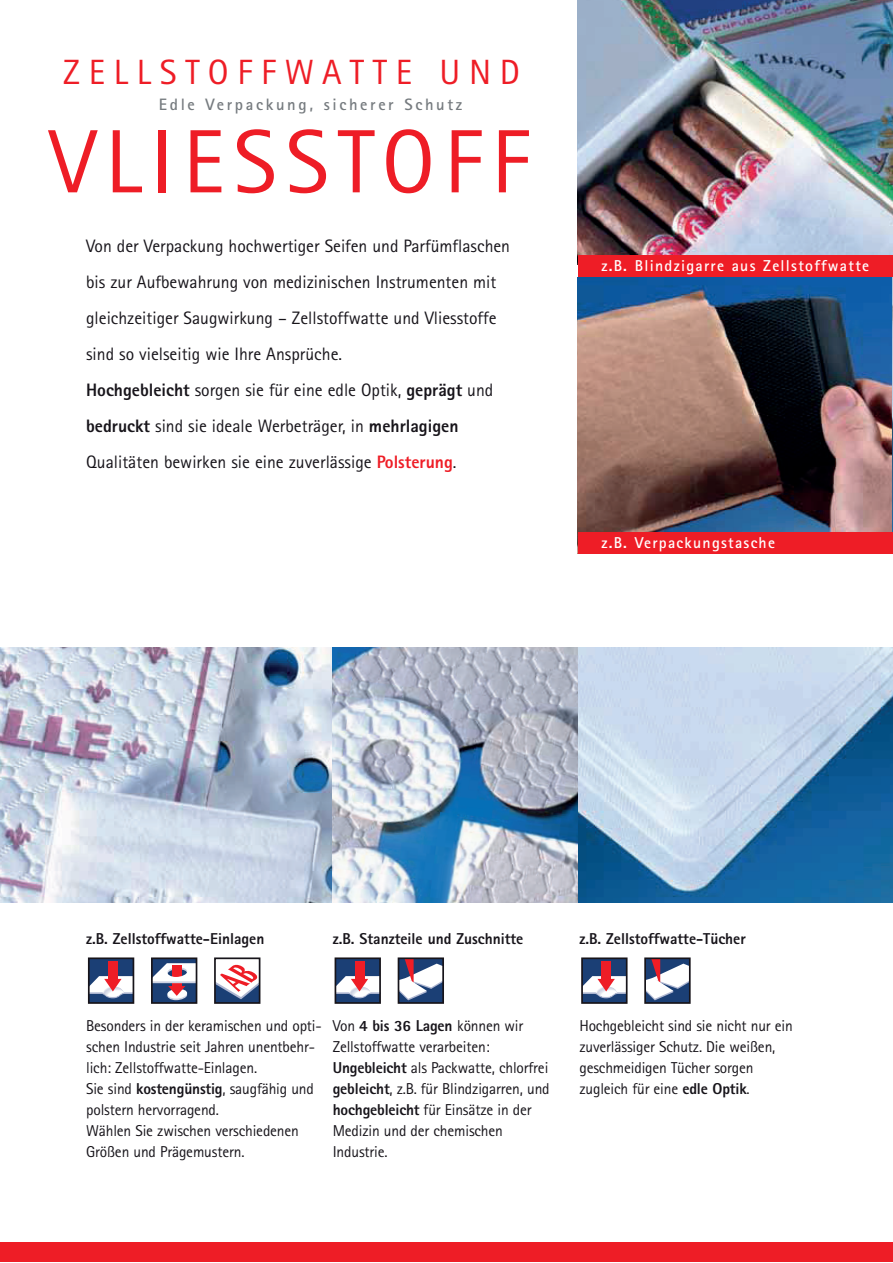
<style>
.page{position:relative;width:893px;height:1263px;background:#fff}
.page>*{position:absolute;margin:0;border:0;box-sizing:border-box;transform-origin:0 0}
.t1{font:90px "Agfa Rotis Sans Serif";letter-spacing:.1em;color:#ee1d26}
.t2{font:35.1px "Agfa Rotis Sans Serif";letter-spacing:.25em;color:#ee1d26}
.t3{font:18px/36px "Agfa Rotis Sans Serif";color:#17141a}
.t4{font:700 16.5px "Agfa Rotis Sans Serif";letter-spacing:.16em;color:#767b7f}
.t5{font:15.75px/21px "Agfa Rotis Sans Serif";letter-spacing:-.01em;color:#17141a}
.t6{font:800 15.75px "Agfa Rotis Sans Serif";color:#17141a}
.t7{font:700 15.75px "Agfa Rotis Sans Serif";letter-spacing:.08em;color:#fff}
.s1{font-weight:800}
.s2{font-weight:800;color:#ee1d26}
</style>
<div class="page">
<img style="left:578px;top:277px;width:314px;height:255px">
<img style="left:892px;top:1px;width:1px;height:552px">
<img style="left:331px;top:647px;width:562px;height:255px">
<img style="left:1px;top:647px;width:330px;height:255px">
<div style="left:1px;top:1242px;width:892px;height:20px;background:#ee1d26"></div>
<img style="left:578px;top:1px;width:314px;height:255px">
<div style="left:578px;top:532px;width:314px;height:21px;background:#ee1d26"></div>
<div style="left:578px;top:256px;width:314px;height:21px;background:#ee1d26"></div>
<div style="left:215px;top:958px;width:45px;height:45px;background:#1b3f75"></div>
<svg style="left:217px;top:960px;width:40px;height:39px"></svg>
<div style="left:214px;top:957px;width:46px;height:47px;border:2px solid #17141a"></div>
<div style="left:152px;top:958px;width:45px;height:45px;background:#1b3f75"></div>
<svg style="left:154px;top:963px;width:40px;height:37px"></svg>
<div style="left:151px;top:957px;width:46px;height:47px;border:2px solid #17141a"></div>
<div style="left:172px;top:965px;width:9px;height:10px;background:#ee1d26"></div>
<div style="left:89px;top:958px;width:44px;height:45px;background:#1b3f75"></div>
<div style="left:88px;top:957px;width:46px;height:47px;border:2px solid #17141a"></div>
<svg style="left:89px;top:975px;width:44px;height:23px"></svg>
<div style="left:108px;top:961px;width:9px;height:20px;background:#ee1d26"></div>
<svg style="left:401px;top:960px;width:40px;height:40px"></svg>
<div style="left:398px;top:957px;width:46px;height:47px;border:2px solid #17141a"></div>
<div style="left:335px;top:958px;width:45px;height:45px;background:#1b3f75"></div>
<div style="left:335px;top:957px;width:46px;height:47px;border:2px solid #17141a"></div>
<svg style="left:335px;top:975px;width:45px;height:23px"></svg>
<div style="left:355px;top:961px;width:9px;height:20px;background:#ee1d26"></div>
<div style="left:645px;top:958px;width:45px;height:45px;background:#1b3f75"></div>
<svg style="left:647px;top:960px;width:41px;height:40px"></svg>
<div style="left:644px;top:957px;width:47px;height:47px;border:2px solid #17141a"></div>
<div style="left:582px;top:958px;width:45px;height:45px;background:#1b3f75"></div>
<div style="left:581px;top:957px;width:47px;height:47px;border:2px solid #17141a"></div>
<svg style="left:582px;top:975px;width:45px;height:23px"></svg>
<div style="left:602px;top:961px;width:9px;height:20px;background:#ee1d26"></div>
<h2 class="t2" style="left:63px;top:51px;width:458px">ZELLSTOFFWATTE UND</h2>
<p class="t4" style="left:159px;top:94px;width:305px">Edle Verpackung, sicherer Schutz</p>
<h1 class="t1" style="left:49px;top:109px;width:482px">VLIESSTOFF</h1>
<p class="t3" style="left:86px;top:227px;width:425px">Von der Verpackung hochwertiger Seifen und Parfümflaschen bis zur Aufbewahrung von medizinischen Instrumenten mit gleichzeitiger Saugwirkung – Zellstoffwatte und Vliesstoffe sind so vielseitig wie Ihre Ansprüche.<br><span class="s1">Hochgebleicht</span> sorgen sie für eine edle Optik, <span class="s1">geprägt</span> und <span class="s1">bedruckt</span> sind sie ideale Werbeträger, in <span class="s1">mehrlagigen </span>Qualitäten bewirken sie eine zuverlässige <span class="s2">Polsterung</span>.</p>
<p class="t7" style="left:601px;top:256px;width:269px">z.B. Blindzigarre aus Zellstoffwatte</p>
<p class="t7" style="left:601px;top:532px;width:175px">z.B. Verpackungstasche</p>
<p class="t6" style="left:86px;top:929px;width:180px">z.B. Zellstoffwatte-Einlagen</p>
<p class="t6" style="left:333px;top:929px;width:192px">z.B. Stanzteile und Zuschnitte</p>
<p class="t5" style="left:86px;top:1015px;width:237px">Besonders in der keramischen und opti&shy;schen Industrie seit Jahren unentbehr&shy;lich: Zellstoffwatte-Einlagen.<br>Sie sind <span class="s1">kostengünstig</span>, saugfähig und polstern hervorragend.<br>Wählen Sie zwischen verschiedenen Größen und Prägemustern.</p>
<p class="t5" style="left:333px;top:1015px;width:218px">Von <span class="s1">4 bis 36 Lagen</span> können wir<br>Zellstoffwatte verarbeiten:<br><span class="s1">Ungebleicht</span> als Packwatte, chlorfrei <span class="s1">gebleicht</span>, z.B. für Blindzigarren, und <span class="s1">hochgebleicht</span> für Einsätze in der<br>Medizin und der chemischen<br>Industrie.</p>
<p class="t6" style="left:579px;top:929px;width:168px">z.B. Zellstoffwatte-Tücher</p>
<p class="t5" style="left:579px;top:1015px;width:215px">Hochgebleicht sind sie nicht nur ein zuverlässiger Schutz. Die weißen, geschmeidigen Tücher sorgen zugleich für eine <span class="s1">edle Optik</span>.</p>
</div>
